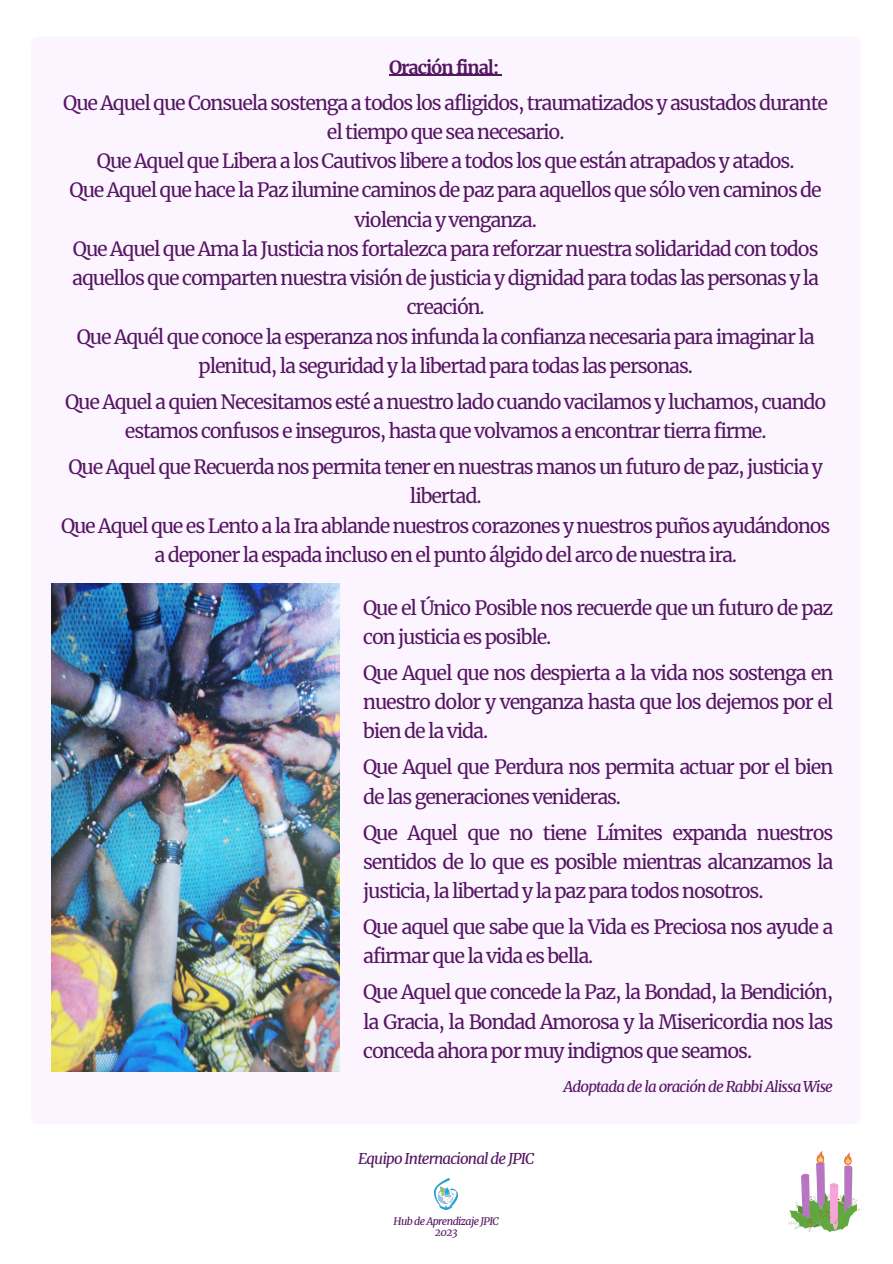
<style>
.page{position:relative;width:893px;height:1264px;background:#fff}
.page>*{position:absolute;margin:0;border:0;box-sizing:border-box;transform-origin:0 0}
.t1{font:19.5px/29.2px "Merriweather";letter-spacing:-.055em;color:#551662;text-align:center}
.t2{font:700 18px "Merriweather";letter-spacing:-.055em;color:#551662}
.t3{font:italic 15px "Merriweather";letter-spacing:-.055em;color:#551662}
.t4{font:italic 10.5px "Merriweather";letter-spacing:-.055em;color:#551662}
</style>
<div class="page">
<div style="left:31px;top:37px;width:830px;height:1086px;background:#fcf4ff;border-radius:6px"></div>
<img style="left:435px;top:1178px;width:22px;height:31px">
<img style="left:52px;top:583px;width:288px;height:488px">
<hr style="left:389px;top:75px;width:109px;height:1px;background:#551662">
<svg style="left:788px;top:1151px;width:73px;height:80px"></svg>
<p class="t2" style="left:389px;top:56px;width:112px">Oración final:</p>
<p class="t1" style="left:63px;top:88px;width:766px">Que Aquel que Consuela sostenga a todos los afligidos, traumatizados y asustados durante el tiempo que sea necesario.</p>
<p class="t1" style="left:97px;top:147px;width:699px">Que Aquel que Libera a los Cautivos libere a todos los que están atrapados y atados.</p>
<p class="t1" style="left:70px;top:176px;width:753px">Que Aquel que hace la Paz ilumine caminos de paz para aquellos que sólo ven caminos de violencia y venganza.</p>
<p class="t1" style="left:72px;top:234px;width:748px">Que Aquel que Ama la Justicia nos fortalezca para reforzar nuestra solidaridad con todos aquellos que comparten nuestra visión de justicia y dignidad para todas las personas y la creación.</p>
<p class="t1" style="left:77px;top:322px;width:739px">Que Aquél que conoce la esperanza nos infunda la confianza necesaria para imaginar la plenitud, la seguridad y la libertad para todas las personas.</p>
<p class="t1" style="left:65px;top:387px;width:762px">Que Aquel a quien Necesitamos esté a nuestro lado cuando vacilamos y luchamos, cuando estamos confusos e inseguros, hasta que volvamos a encontrar tierra firme.</p>
<p class="t1" style="left:68px;top:452px;width:756px">Que Aquel que Recuerda nos permita tener en nuestras manos un futuro de paz, justicia y libertad.</p>
<p class="t1" style="left:61px;top:511px;width:770px">Que Aquel que es Lento a la Ira ablande nuestros corazones y nuestros puños ayudándonos a deponer la espada incluso en el punto álgido del arco de nuestra ira.</p>
<p class="t1" style="left:363px;top:593px;width:471px;text-align:left">Que el Único Posible nos recuerde que un futuro de paz con justicia es posible.</p>
<p class="t1" style="left:363px;top:658px;width:471px;text-align:justify">Que Aquel que nos despierta a la vida nos sostenga en nuestro dolor y venganza hasta que los dejemos por el bien de la vida.</p>
<p class="t1" style="left:363px;top:753px;width:471px;text-align:left">Que Aquel que Perdura nos permita actuar por el bien de las generaciones venideras.</p>
<p class="t1" style="left:363px;top:818px;width:471px;text-align:justify">Que Aquel que no tiene Límites expanda nuestros sentidos de lo que es posible mientras alcanzamos la justicia, la libertad y la paz para todos nosotros.</p>
<p class="t1" style="left:363px;top:912px;width:471px;text-align:left">Que aquel que sabe que la Vida es Preciosa nos ayude a afirmar que la vida es bella.</p>
<p class="t1" style="left:363px;top:977px;width:471px;text-align:justify">Que Aquel que concede la Paz, la Bondad, la Bendición, la Gracia, la Bondad Amorosa y la Misericordia nos las conceda ahora por muy indignos que seamos.</p>
<p class="t3" style="left:563px;top:1076px;width:271px">Adoptada de la oración de Rabbi Alissa Wise</p>
<p class="t3" style="left:358px;top:1149px;width:178px">Equipo Internacional de JPIC</p>
<p class="t4" style="left:393px;top:1214px;width:107px">Hub de Aprendizaje JPIC</p>
<p class="t4" style="left:435px;top:1225px;width:24px">2023</p>
</div>
